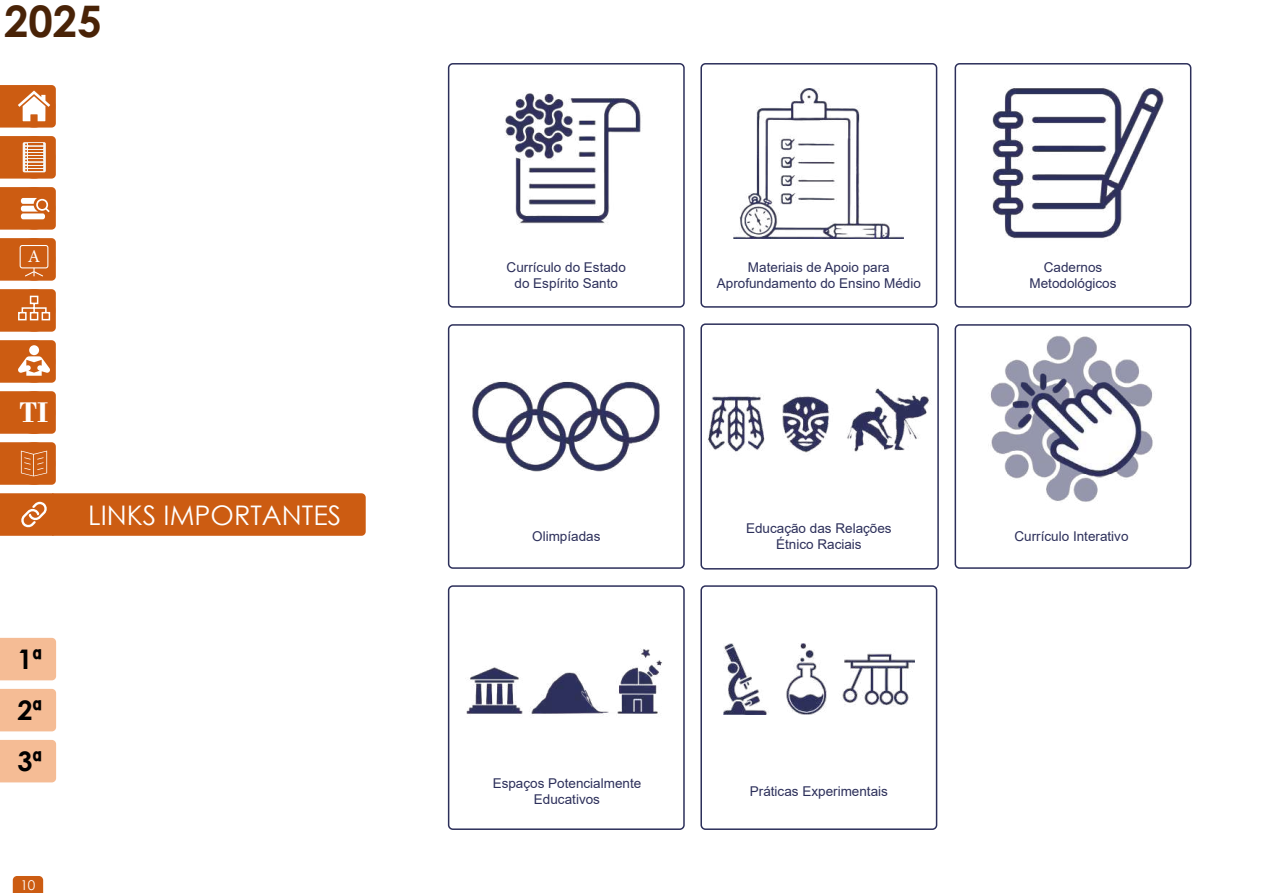
<style>
.page{position:relative;width:1263px;height:893px;background:#fff}
.page>*{position:absolute;margin:0;border:0;box-sizing:border-box;transform-origin:0 0}
.t1{font:700 43.5px "Century Gothic";color:#492307}
.t2{font:700 29.85px "Bodoni";color:#fff}
.t3{font:27px "Century Gothic";color:#fff}
.t4{font:700 27px/51px "Century Gothic";color:#000;text-align:justify}
.t5{font:18px "Minion Pro";color:#fff}
.t6{font:13.5px/16.2px "Arial";color:#2c2f5a;text-align:center}
.t7{font:13.5px "Century Gothic";color:#fff}
</style>
<div class="page">
<svg style="left:0;top:85px;width:56px;height:43px"></svg>
<svg style="left:0;top:136px;width:56px;height:43px;background:#d37739"></svg>
<svg style="left:0;top:187px;width:56px;height:43px;background:#d47639"></svg>
<svg style="left:0;top:238px;width:56px;height:43px;background:#cf6722"></svg>
<svg style="left:0;top:289px;width:56px;height:43px;background:#d16d2c"></svg>
<svg style="left:0;top:340px;width:56px;height:43px;background:#d5793c"></svg>
<svg style="left:0;top:391px;width:56px;height:43px"></svg>
<div style="left:13px;top:391px;width:42px;height:43px;background:#cc5c12;border-radius:50%"></div>
<svg style="left:0;top:442px;width:56px;height:43px;background:#cf6620"></svg>
<div style="left:0;top:638px;width:56px;height:42px;background:#f5bc95"></div>
<div style="left:0;top:689px;width:56px;height:42px;background:#f5bc95"></div>
<div style="left:0;top:740px;width:56px;height:42px;background:#f5bc95"></div>
<svg style="left:13px;top:876px;width:30px;height:17px"></svg>
<div style="left:0;top:493px;width:366px;height:43px;background:#cc5c12"></div>
<img style="left:734px;top:88px;width:170px;height:150px">
<div style="left:700px;top:63px;width:237px;height:245px;border:2px solid #2c2f5a;border-radius:4px"></div>
<img style="left:505px;top:93px;width:136px;height:131px">
<div style="left:448px;top:63px;width:237px;height:245px;border:2px solid #2c2f5a;border-radius:4px"></div>
<img style="left:992px;top:87px;width:172px;height:152px">
<div style="left:954px;top:63px;width:237px;height:245px;border:2px solid #2c2f5a;border-radius:4px"></div>
<img style="left:472px;top:381px;width:188px;height:91px">
<div style="left:448px;top:324px;width:237px;height:245px;border:2px solid #2c2f5a;border-radius:4px"></div>
<img style="left:990px;top:336px;width:165px;height:166px">
<div style="left:954px;top:324px;width:237px;height:245px;border:2px solid #2c2f5a;border-radius:4px"></div>
<img style="left:708px;top:388px;width:221px;height:65px">
<div style="left:700px;top:323px;width:239px;height:247px;border:2px solid #2c2f5a;border-radius:4px"></div>
<img style="left:466px;top:649px;width:196px;height:66px">
<div style="left:448px;top:585px;width:237px;height:245px;border:2px solid #2c2f5a;border-radius:4px"></div>
<img style="left:723px;top:643px;width:191px;height:72px">
<div style="left:700px;top:585px;width:237px;height:245px;border:2px solid #2c2f5a;border-radius:4px"></div>
<h1 class="t1" style="left:4px;top:-12px;width:99px">2025</h1>
<h3 class="t5" style="left:28px;top:244px;width:14px">A</h3>
<h2 class="t2" style="left:19px;top:395px;width:30px">TI</h2>
<h3 class="t3" style="left:88px;top:496px;width:255px">LINKS IMPORTANTES</h3>
<h3 class="t4" style="left:17px;top:633px;width:26px">1ª 2ª 3ª</h3>
<p class="t7" style="left:20px;top:875px;width:16px">10</p>
<p class="t6" style="left:507px;top:259px;width:121px">Currículo do Estado do Espírito Santo</p>
<p class="t6" style="left:1029px;top:259px;width:89px">Cadernos<br>Metodológicos</p>
<p class="t6" style="left:717px;top:259px;width:206px">Materiais de Apoio para<br>Aprofundamento do Ensino Médio</p>
<p class="t6" style="left:746px;top:520px;width:147px">Educação das Relações<br>Étnico Raciais</p>
<p class="t6" style="left:532px;top:528px;width:70px">Olimpíadas</p>
<p class="t6" style="left:1014px;top:528px;width:116px">Currículo Interativo</p>
<p class="t6" style="left:493px;top:775px;width:150px">Espaços Potencialmente<br>Educativos</p>
<p class="t6" style="left:750px;top:783px;width:140px">Práticas Experimentais</p>
</div>
